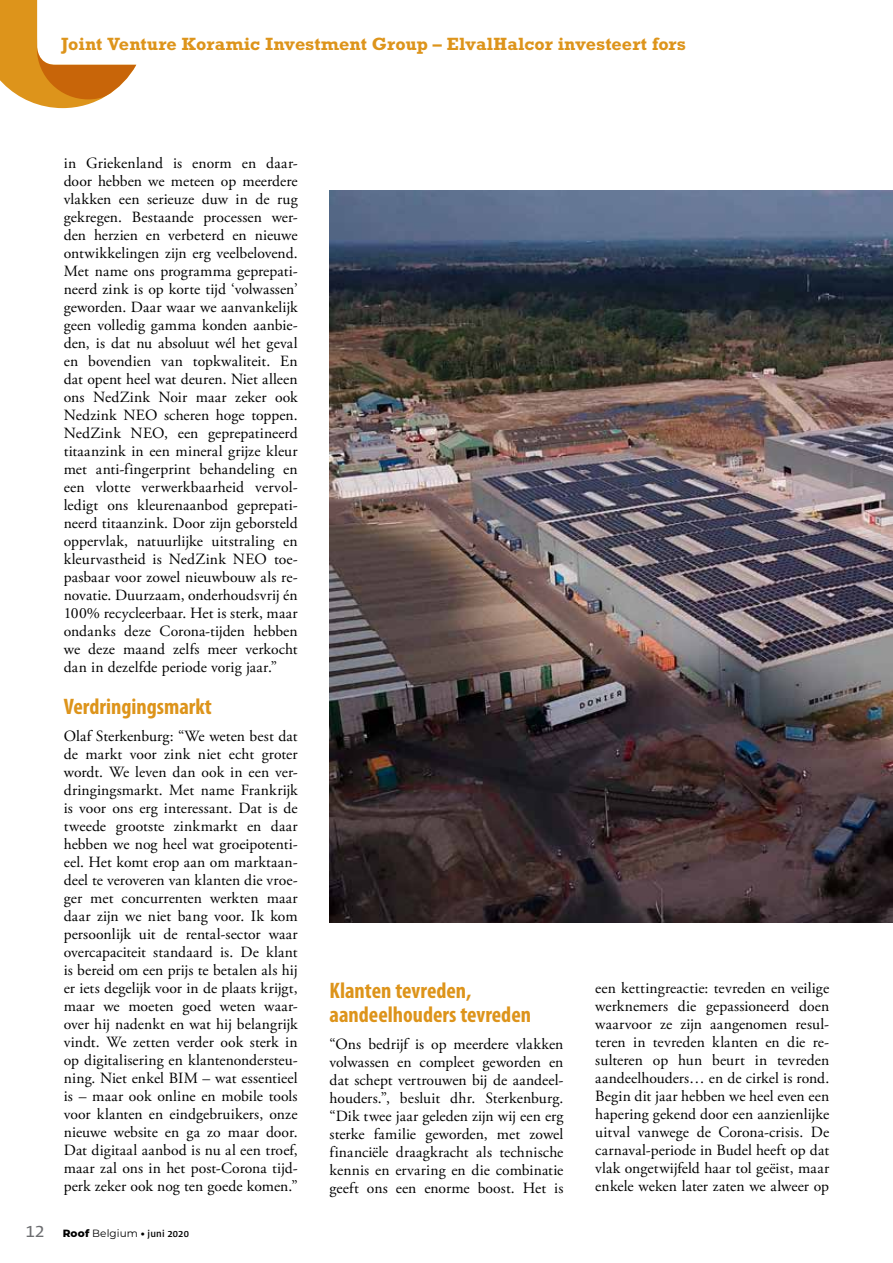
<style>
.page{position:relative;width:893px;height:1263px;background:#fff}
.page>*{position:absolute;margin:0;border:0;box-sizing:border-box;transform-origin:0 0}
.t1{font:700 condensed 22.5px/24px "Myriad Pro";color:#dd941b}
.t2{font:700 18px "Rockwell Std";color:#dd941b}
.t3{font:15.6px/18px "Adobe Garamond Pro";letter-spacing:.005em;color:#000;text-align:justify}
.t4{font:600 10.5px "Sun";letter-spacing:.01em;color:#000}
.s1{font-weight:400;font-size:19.5px;color:#6d6e71}
.s2{font-family:"Montserrat";font-weight:800}
.s3{font-family:"Montserrat";font-weight:400}
</style>
<div class="page">
<svg style="left:0;top:0;width:136px;height:108px"></svg>
<img style="left:330px;top:190px;width:563px;height:732px">
<p class="t2" style="left:61px;top:33px;width:626px">Joint Venture Koramic Investment Group – ElvalHalcor investeert fors</p>
<p class="t3" style="left:64px;top:155px;width:235px">in Griekenland is enorm en daar&shy;door hebben we meteen op meerdere vlakken een serieuze duw in de rug gekregen. Bestaande processen wer&shy;den herzien en verbeterd en nieuwe ontwikkelingen zijn erg veelbelovend.<br>Met name ons programma geprepati&shy;neerd zink is op korte tijd ‘volwassen’ geworden. Daar waar we aanvankelijk geen volledig gamma konden aanbie&shy;den, is dat nu absoluut wél het geval en bovendien van topkwaliteit. En dat opent heel wat deuren. Niet alleen ons NedZink Noir maar zeker ook Nedzink NEO scheren hoge toppen.<br>NedZink NEO, een geprepatineerd titaanzink in een mineral grijze kleur met anti-fingerprint behandeling en een vlotte verwerkbaarheid vervol&shy;ledigt ons kleurenaanbod geprepati&shy;neerd titaanzink. Door zijn geborsteld oppervlak, natuurlijke uitstraling en kleurvastheid is NedZink NEO toe&shy;pasbaar voor zowel nieuwbouw als re&shy;novatie. Duurzaam, onderhoudsvrij én 100% recycleerbaar. Het is sterk, maar ondanks deze Corona-tijden hebben we deze maand zelfs meer verkocht dan in dezelfde periode vorig jaar.”</p>
<h1 class="t1" style="left:64px;top:694px;width:150px">Verdringingsmarkt</h1>
<p class="t3" style="left:64px;top:727px;width:235px">Olaf Sterkenburg: “We weten best dat de markt voor zink niet echt groter wordt. We leven dan ook in een ver&shy;dringingsmarkt. Met name Frankrijk is voor ons erg interessant. Dat is de tweede grootste zinkmarkt en daar hebben we nog heel wat groeipotenti&shy;eel. Het komt erop aan om marktaan&shy;deel te veroveren van klanten die vroe&shy;ger met concurrenten werkten maar daar zijn we niet bang voor. Ik kom persoonlijk uit de rental-sector waar overcapaciteit standaard is. De klant is bereid om een prijs te betalen als hij er iets degelijk voor in de plaats krijgt, maar we moeten goed weten waar&shy;over hij nadenkt en wat hij belangrijk vindt. We zetten verder ook sterk in op digitalisering en klantenondersteu&shy;ning. Niet enkel BIM – wat essentieel is – maar ook online en mobile tools voor klanten en eindgebruikers, onze nieuwe website en ga zo maar door.<br>Dat digitaal aanbod is nu al een troef, maar zal ons in het post-Corona tijd&shy;perk zeker ook nog ten goede komen.”</p>
<p class="t4" style="left:26px;top:1227px;width:165px"><span class="s1">12</span> <span class="s2">Roof</span> <span class="s3">Belgium</span> <span class="s2">•</span> juni 2020</p>
<h1 class="t1" style="left:330px;top:978px;width:203px">Klanten tevreden, aandeelhouders tevreden</h1>
<p class="t3" style="left:330px;top:1035px;width:235px">“Ons bedrijf is op meerdere vlakken volwassen en compleet geworden en dat schept vertrouwen bij de aandeel&shy;houders.”, besluit dhr. Sterkenburg. “Dik twee jaar geleden zijn wij een erg sterke familie geworden, met zowel financiële draagkracht als technische kennis en ervaring en die combinatie geeft ons een enorme boost. Het is</p>
<p class="t3" style="left:595px;top:979px;width:235px">een kettingreactie: tevreden en veilige werknemers die gepassioneerd doen waarvoor ze zijn aangenomen resul&shy;teren in tevreden klanten en die re&shy;sulteren op hun beurt in tevreden aandeelhouders… en de cirkel is rond.<br>Begin dit jaar hebben we heel even een hapering gekend door een aanzienlijke uitval vanwege de Corona-crisis. De carnaval-periode in Budel heeft op dat vlak ongetwijfeld haar tol geëist, maar enkele weken later zaten we alweer op</p>
</div>
